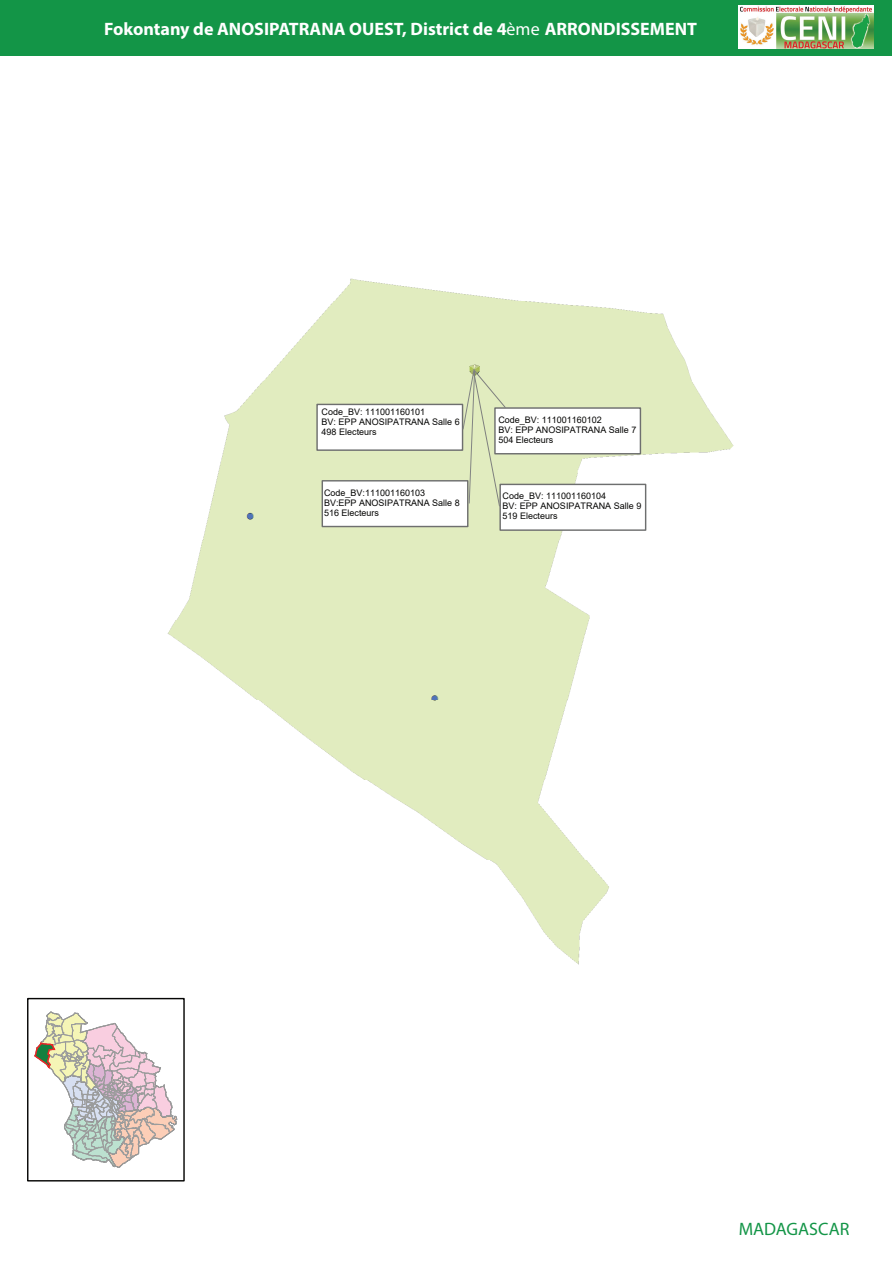
<style>
.page{position:relative;width:893px;height:1263px;background:#fff}
.page>*{position:absolute;margin:0;border:0;box-sizing:border-box;transform-origin:0 0}
.t1{font:700 18px "Myriad Pro";color:#fff}
.t2{font:18px "Myriad Pro";color:#139547}
.t3{font:9px/10.1px "Arial";color:#050504}
.s1{font-style:inherit}
</style>
<div class="page">
<div style="left:1px;top:0;width:891px;height:56px;background:#139547"></div>
<img style="left:739px;top:6px;width:134px;height:43px">
<img style="left:27px;top:278px;width:707px;height:904px">
<div style="left:322px;top:480px;width:146px;height:47px;background:#fff;border:1px solid #6e6f6f"></div>
<div style="left:28px;top:998px;width:156px;height:183px;background:#fff"></div>
<svg style="left:34px;top:1011px;width:144px;height:157px"></svg>
<div style="left:27px;top:998px;width:158px;height:183px;border:1px solid #060605"></div>
<div style="left:316px;top:404px;width:147px;height:47px;background:#fff;border:1px solid #6e6f6f"></div>
<div style="left:494px;top:407px;width:147px;height:47px;background:#fff;border:1px solid #6e6f6f"></div>
<div style="left:499px;top:484px;width:147px;height:47px;background:#fff;border:1px solid #6e6f6f"></div>
<svg style="left:463px;top:368px;width:44px;height:139px;background:#dae3bf"></svg>
<h1 class="t1" style="left:104px;top:17px;width:594px">Fokontany de ANOSIPATRANA OUEST, District de 4<span class="s1">ème</span> ARRONDISSEMENT</h1>
<p class="t3" style="left:322px;top:407px;width:140px">Code_BV: 111001160101<br>BV: EPP ANOSIPATRANA Salle 6<br>498 Electeurs</p>
<p class="t3" style="left:498px;top:414px;width:140px">Code_BV: 111001160102<br>BV: EPP ANOSIPATRANA Salle 7<br>504 Electeurs</p>
<p class="t3" style="left:324px;top:487px;width:137px">Code_BV:111001160103<br>BV:EPP ANOSIPATRANA Salle 8<br>516 Electeurs</p>
<p class="t3" style="left:503px;top:491px;width:140px">Code_BV: 111001160104<br>BV: EPP ANOSIPATRANA Salle 9<br>519 Electeurs</p>
<h1 class="t2" style="left:739px;top:1218px;width:112px">MADAGASCAR</h1>
</div>
